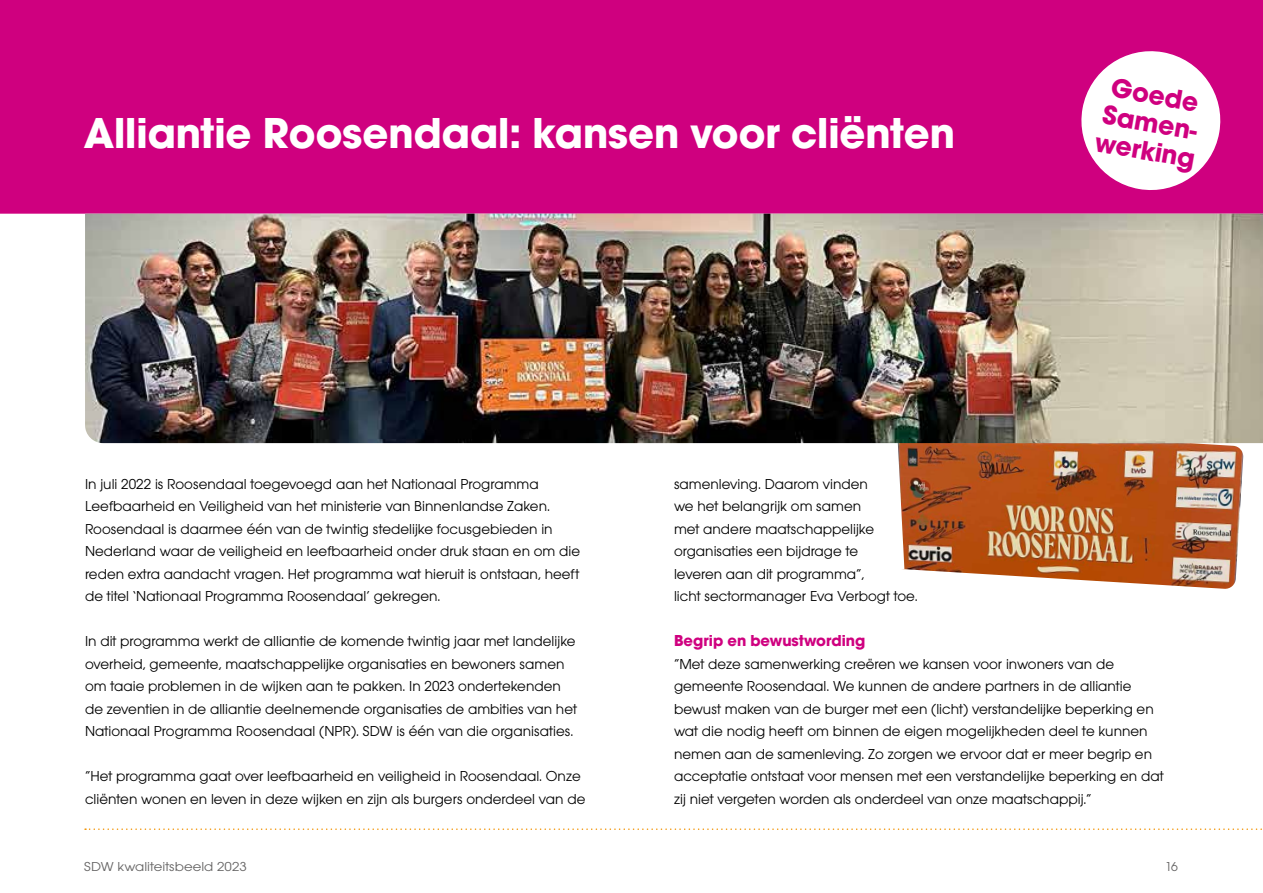
<style>
.page{position:relative;width:1263px;height:893px;background:#fff}
.page>*{position:absolute;margin:0;border:0;box-sizing:border-box;transform-origin:0 0}
.t1{font:700 45px "Avant Garde Gothic Itc T";color:#fff}
.t2{font:700 28.05px/28px "Avant Garde Gothic Itc T";color:#cf007f}
.t3{font:700 16.5px "Avant Garde Gothic Itc T";color:#cf007f}
.t4{font:15px/22.5px "Avant Garde Gothic Itc T";color:#000}
.t5{font:13.5px "Avant Garde Gothic Itc T";color:#646363;scale:1.1 1}
.t6{font:13.5px "Avant Garde Gothic Itc T";color:#646363}
</style>
<div class="page">
<svg style="left:85px;top:828px;width:1177px;height:2px"></svg>
<img style="left:904px;top:443px;width:339px;height:146px">
<div style="left:0;top:0;width:1263px;height:214px;background:#cf007f"></div>
<svg style="left:1073px;top:43px;width:155px;height:153px"></svg>
<svg style="left:880px;top:443px;width:24px;height:127px"></svg>
<img style="left:85px;top:214px;width:1178px;height:229px">
<h1 class="t1" style="left:84px;top:105px;width:872px">Alliantie Roosendaal: kansen voor cliënten</h1>
<h2 class="t2" style="left:1108px;top:72px;width:107px;rotate:10deg">Goede<br>Samen&shy;werking</h2>
<p class="t4" style="left:85px;top:472px;width:497px">In juli 2022 is Roosendaal toegevoegd aan het Nationaal Programma Leefbaarheid en Veiligheid van het ministerie van Binnenlandse Zaken.<br>Roosendaal is daarmee één van de twintig stedelijke focusgebieden in Nederland waar de veiligheid en leefbaarheid onder druk staan en om die reden extra aandacht vragen. Het programma wat hieruit is ontstaan, heeft de titel ‘Nationaal Programma Roosendaal’ gekregen.</p>
<p class="t4" style="left:85px;top:630px;width:493px">In dit programma werkt de alliantie de komende twintig jaar met landelijke overheid, gemeente, maatschappelijke organisaties en bewoners samen om taaie problemen in de wijken aan te pakken. In 2023 ondertekenden de zeventien in de alliantie deelnemende organisaties de ambities van het Nationaal Programma Roosendaal (NPR). SDW is één van die organisaties.</p>
<p class="t4" style="left:85px;top:765px;width:502px">“Het programma gaat over leefbaarheid en veiligheid in Roosendaal. Onze cliënten wonen en leven in deze wijken en zijn als burgers onderdeel van de</p>
<p class="t4" style="left:674px;top:472px;width:243px">samenleving. Daarom vinden<br>we het belangrijk om samen<br>met andere maatschappelijke organisaties een bijdrage te<br>leveren aan dit programma”,<br>licht sectormanager Eva Verbogt toe.</p>
<p class="t3" style="left:674px;top:631px;width:193px">Begrip en bewustwording</p>
<p class="t4" style="left:674px;top:652px;width:491px">“Met deze samenwerking creëren we kansen voor inwoners van de gemeente Roosendaal. We kunnen de andere partners in de alliantie bewust maken van de burger met een (licht) verstandelijke beperking en wat die nodig heeft om binnen de eigen mogelijkheden deel te kunnen nemen aan de samenleving. Zo zorgen we ervoor dat er meer begrip en acceptatie ontstaat voor mensen met een verstandelijke beperking en dat zij niet vergeten worden als onderdeel van onze maatschappij.”</p>
<p class="t5" style="left:84px;top:859px;width:149px">SDW kwaliteitsbeeld 2023</p>
<p class="t6" style="left:1165px;top:859px;width:14px">16</p>
</div>
